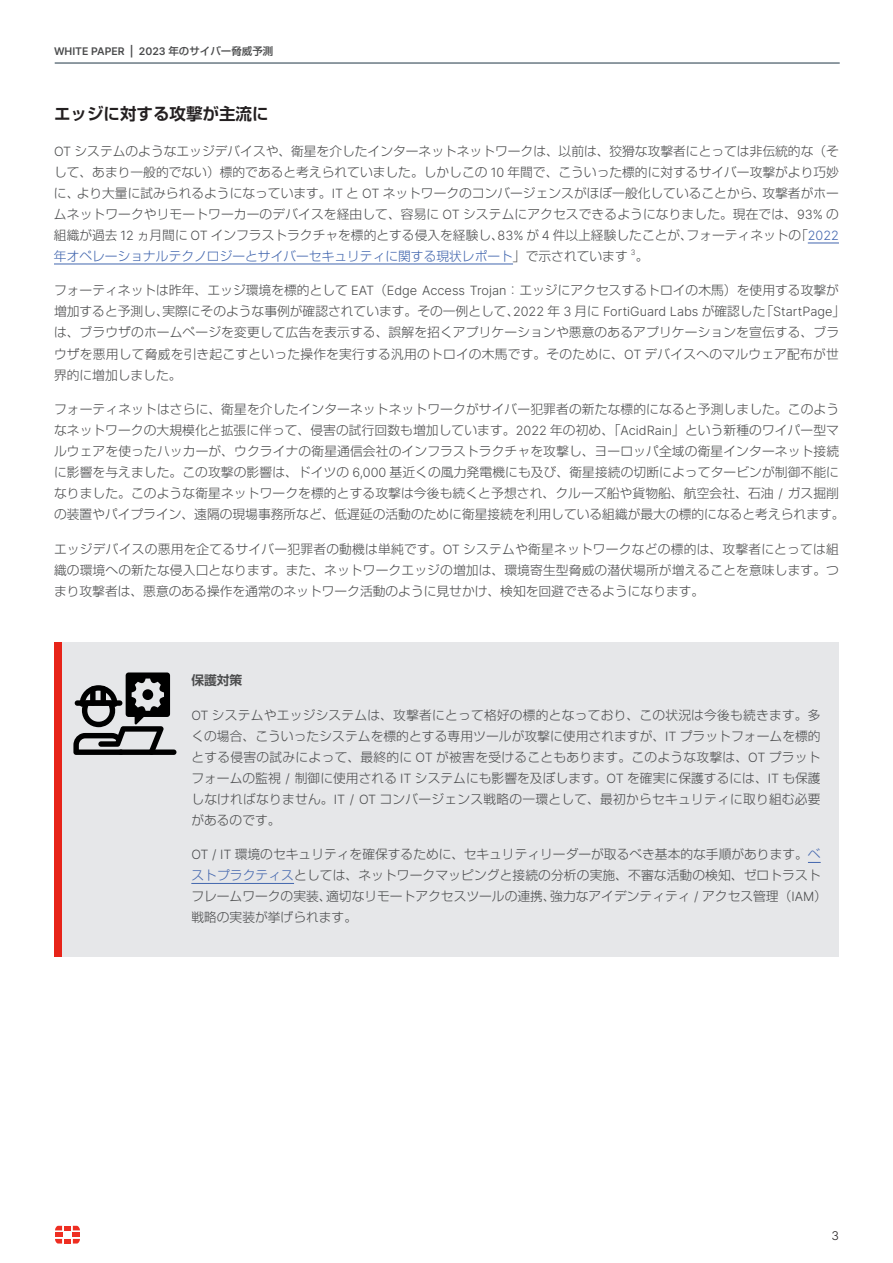
<style>
.page{position:relative;width:893px;height:1263px;background:#fff}
.page>*{position:absolute;margin:0;border:0;box-sizing:border-box;transform-origin:0 0}
.t1{font:700 16.5px "Shin Go Pro De";color:#231f20}
.t2{font:300 12.75px/21px "Shin Go Pro";letter-spacing:.01em;color:#4b4c4d;text-align:justify}
.t3{font:700 12.75px "Shin Go Pro De";color:#4b4c4d}
.t4{font:300 12px "Inter";color:#231f20}
.t5{font:600 10.5px "Inter";color:#4b4c4d}
.t6{font:300 7.5px "Inter";color:#4b4c4d}
.s1{font-family:"Shin Go Pro";font-weight:500}
.s2{font-family:"Inter"}
.s3{font-family:"Inter";color:#4266ae}
.s4{color:#4266ae}
</style>
<div class="page">
<hr style="left:55px;top:63px;width:785px;height:1px;background:#203746">
<svg style="left:55px;top:1226px;width:25px;height:17px"></svg>
<hr style="left:808px;top:243px;width:31px;height:1px;background:#4266ae">
<hr style="left:54px;top:264px;width:459px;height:1px;background:#4266ae">
<div style="left:61px;top:642px;width:778px;height:315px;background:#e6e7e9"></div>
<div style="left:54px;top:642px;width:7px;height:315px;background:#e72419"></div>
<svg style="left:808px;top:862px;width:13px;height:1px"></svg>
<hr style="left:191px;top:883px;width:103px;height:1px;background:#4266ae">
<div style="left:118px;top:749px;width:58px;height:6px;background:#000;border-radius:3px"></div>
<svg style="left:73px;top:672px;width:97px;height:83px"></svg>
<p class="t5" style="left:54px;top:43px;width:221px">WHITE PAPER | 2023 <span class="s1">年のサイバー脅威予測</span></p>
<p class="t1" style="left:54px;top:100px;width:216px">エッジに対する攻撃が主流に</p>
<p class="t2" style="left:54px;top:139px;width:786px"><span class="s2">OT</span> システムのようなエッジデバイスや、衛星を介したインターネットネットワークは、以前は、狡猾な攻撃者にとっては非伝統的な（そして、あまり一般的でない）標的であると考えられていました。しかしこの <span class="s2">10</span> 年間で、こういった標的に対するサイバー攻撃がより巧妙に、より大量に試みられるようになっています。<span class="s2">IT</span> と <span class="s2">OT</span> ネットワークのコンバージェンスがほぼ一般化していることから、攻撃者がホームネットワークやリモートワーカーのデバイスを経由して、容易に <span class="s2">OT</span> システムにアクセスできるようになりました。現在では、<span class="s2">93%</span> の組織が過去 <span class="s2">12</span> ヵ月間に <span class="s2">OT</span> インフラストラクチャを標的とする侵入を経験し、<span class="s2">83%</span> が <span class="s2">4</span> 件以上経験したことが、フォーティネットの「<span class="s3">2022</span><span class="s4">年オペレーショナルテクノロジーとサイバーセキュリティに関する現状レポート</span>」で示されています</p>
<p class="t6" style="left:631px;top:247px;width:6px">3</p>
<p class="t2" style="left:636px;top:244px;width:14px">。</p>
<p class="t2" style="left:54px;top:279px;width:793px;text-align:left">フォーティネットは昨年、エッジ環境を標的として <span class="s2">EAT</span>（<span class="s2">Edge Access Trojan</span>：エッジにアクセスするトロイの木馬）を使用する攻撃が増加すると予測し、実際にそのような事例が確認されています。その一例として、<span class="s2">2022</span> 年 <span class="s2">3</span> 月に <span class="s2">FortiGuard Labs</span> が確認した「<span class="s2">StartPage</span>」は、ブラウザのホームページを変更して広告を表示する、誤解を招くアプリケーションや悪意のあるアプリケーションを宣伝する、ブラウザを悪用して脅威を引き起こすといった操作を実行する汎用のトロイの木馬です。そのために、<span class="s2">OT</span> デバイスへのマルウェア配布が世界的に増加しました。</p>
<p class="t2" style="left:54px;top:397px;width:792px;text-align:left">フォーティネットはさらに、衛星を介したインターネットネットワークがサイバー犯罪者の新たな標的になると予測しました。このようなネットワークの大規模化と拡張に伴って、侵害の試行回数も増加しています。<span class="s2">2022</span> 年の初め、「<span class="s2">AcidRain</span>」という新種のワイパー型マルウェアを使ったハッカーが、ウクライナの衛星通信会社のインフラストラクチャを攻撃し、ヨーロッパ全域の衛星インターネット接続に影響を与えました。この攻撃の影響は、ドイツの <span class="s2">6,000</span> 基近くの風力発電機にも及び、衛星接続の切断によってタービンが制御不能になりました。このような衛星ネットワークを標的とする攻撃は今後も続くと予想され、クルーズ船や貨物船、航空会社、石油 <span class="s2">/</span> ガス掘削の装置やパイプライン、遠隔の現場事務所など、低遅延の活動のために衛星接続を利用している組織が最大の標的になると考えられます。</p>
<p class="t2" style="left:54px;top:537px;width:786px">エッジデバイスの悪用を企てるサイバー犯罪者の動機は単純です。<span class="s2">OT</span> システムや衛星ネットワークなどの標的は、攻撃者にとっては組織の環境への新たな侵入口となります。また、ネットワークエッジの増加は、環境寄生型脅威の潜伏場所が増えることを意味します。つまり攻撃者は、悪意のある操作を通常のネットワーク活動のように見せかけ、検知を回避できるようになります。</p>
<p class="t3" style="left:191px;top:670px;width:52px">保護対策</p>
<p class="t2" style="left:191px;top:703px;width:631px"><span class="s2">OT</span> システムやエッジシステムは、攻撃者にとって格好の標的となっており、この状況は今後も続きます。多くの場合、こういったシステムを標的とする専用ツールが攻撃に使用されますが、<span class="s2">IT</span> プラットフォームを標的とする侵害の試みによって、最終的に <span class="s2">OT</span> が被害を受けることもあります。このような攻撃は、<span class="s2">OT</span> プラットフォームの監視 <span class="s2">/</span> 制御に使用される <span class="s2">IT</span> システムにも影響を及ぼします。<span class="s2">OT</span> を確実に保護するには、<span class="s2">IT</span> も保護しなければなりません。<span class="s2">IT / OT</span> コンバージェンス戦略の一環として、最初からセキュリティに取り組む必要があるのです。</p>
<p class="t2" style="left:191px;top:842px;width:637px;text-align:left"><span class="s2">OT / IT</span> 環境のセキュリティを確保するために、セキュリティリーダーが取るべき基本的な手順があります。<span class="s4">ベストプラクティス</span>としては、ネットワークマッピングと接続の分析の実施、不審な活動の検知、ゼロトラストフレームワークの実装、適切なリモートアクセスツールの連携、強力なアイデンティティ <span class="s2">/</span> アクセス管理（<span class="s2">IAM</span>）戦略の実装が挙げられます。</p>
<p class="t4" style="left:831px;top:1227px;width:9px">3</p>
</div>
